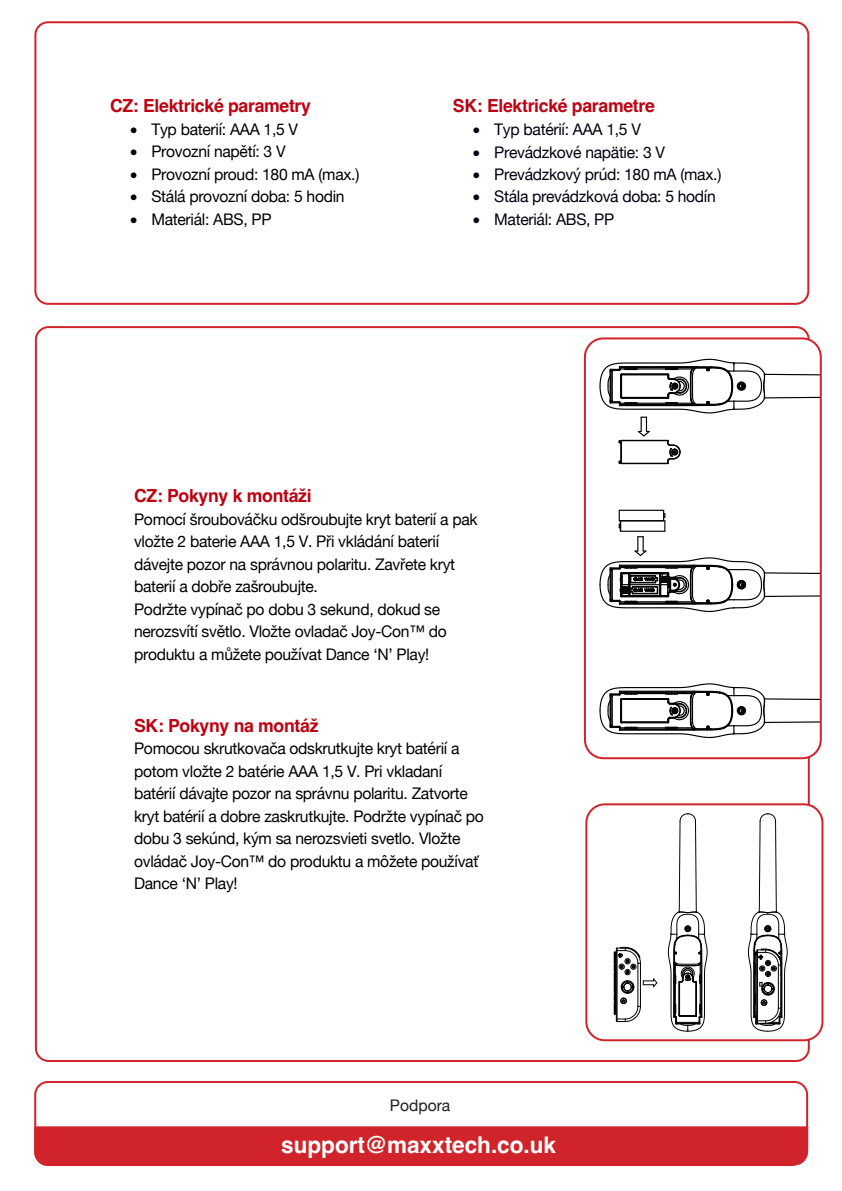
<style>
.page{position:relative;width:842px;height:1191px;background:#fff}
.page>*{position:absolute;margin:0;border:0;box-sizing:border-box;transform-origin:0 0}
.ol{font:700 23px "Helvetica";color:#fff}
.t1{font:700 18px "Helvetica";letter-spacing:-.015em;color:#bf0011}
.t2{font:700 18px "Helvetica";letter-spacing:-.015em;color:#bf0010}
.t3{font:16px/22.6px "Helvetica Neue";letter-spacing:-.02em;color:#000}
.t4{font:16px "Helvetica Neue";letter-spacing:-.02em;color:#001}
.t5{font:16px "Helvetica Neue";color:#231f20}
</style>
<div class="page">
<div style="left:34px;top:1081px;width:774px;height:84px;border:2px solid #d1232a;border-radius:13px"></div>
<div style="left:34px;top:1126px;width:774px;height:40px;background:#d1232a"></div>
<div style="left:34px;top:21px;width:775px;height:284px;border:2px solid #d1232a;border-radius:13px"></div>
<svg style="left:599px;top:358px;width:220px;height:107px"></svg>
<svg style="left:599px;top:510px;width:220px;height:102px"></svg>
<svg style="left:599px;top:683px;width:220px;height:55px"></svg>
<div style="left:584px;top:337px;width:238px;height:422px;border:2px solid #d1232a;border-radius:18px"></div>
<svg style="left:668px;top:813px;width:40px;height:219px"></svg>
<svg style="left:748px;top:813px;width:40px;height:219px"></svg>
<svg style="left:613px;top:946px;width:45px;height:76px"></svg>
<div style="left:585px;top:803px;width:238px;height:238px;border:2px solid #d1232a;border-radius:18px"></div>
<p class="t1" style="left:110px;top:95px;width:202px">CZ: Elektrické parametry</p>
<p class="t3" style="left:130px;top:119px;width:170px">• Typ baterií: AAA 1,5 V</p>
<p class="t3" style="left:130px;top:141px;width:157px">• Provozní napětí: 3 V</p>
<p class="t3" style="left:130px;top:164px;width:231px">• Provozní proud: 180 mA (max.)</p>
<p class="t3" style="left:130px;top:186px;width:216px">• Stálá provozní doba: 5 hodin</p>
<p class="t3" style="left:130px;top:208px;width:143px">• Materiál: ABS, PP</p>
<p class="t1" style="left:453px;top:95px;width:203px">SK: Elektrické parametre</p>
<p class="t4" style="left:473px;top:118px;width:170px">• Typ batérií: AAA 1,5 V</p>
<p class="t4" style="left:473px;top:140px;width:194px">• Prevádzkové napätie: 3 V</p>
<p class="t4" style="left:473px;top:163px;width:250px">• Prevádzkový prúd: 180 mA (max.)</p>
<p class="t4" style="left:473px;top:185px;width:244px">• Stála prevádzková doba: 5 hodín</p>
<p class="t4" style="left:473px;top:208px;width:143px">• Materiál: ABS, PP</p>
<p class="t1" style="left:134px;top:484px;width:179px">CZ: Pokyny k montáži</p>
<p class="t3" style="left:134px;top:508px;width:345px">Pomocí šroubováčku odšroubujte kryt baterií a pak vložte 2 baterie AAA 1,5 V. Při vkládání baterií dávejte pozor na správnou polaritu. Zavřete kryt baterií a dobře zašroubujte.<br>Podržte vypínač po dobu 3 sekund, dokud se nerozsvítí světlo. Vložte ovladač Joy-Con™ do produktu a můžete používat Dance ‘N’ Play!</p>
<p class="t2" style="left:134px;top:714px;width:186px">SK: Pokyny na montáž</p>
<p class="t3" style="left:134px;top:738px;width:351px">Pomocou skrutkovača odskrutkujte kryt batérií a potom vložte 2 batérie AAA 1,5 V. Pri vkladaní batérií dávajte pozor na správnu polaritu. Zatvorte kryt batérií a dobre zaskrutkujte. Podržte vypínač po dobu 3 sekúnd, kým sa nerozsvieti svetlo. Vložte ovládač Joy-Con™ do produktu a môžete používať Dance ‘N’ Play!</p>
<p class="t5" style="left:390px;top:1094px;width:62px">Podpora</p>
<p class="ol" style="left:281px;top:1130px;width:276px">support@maxxtech.co.uk</p>
</div>
